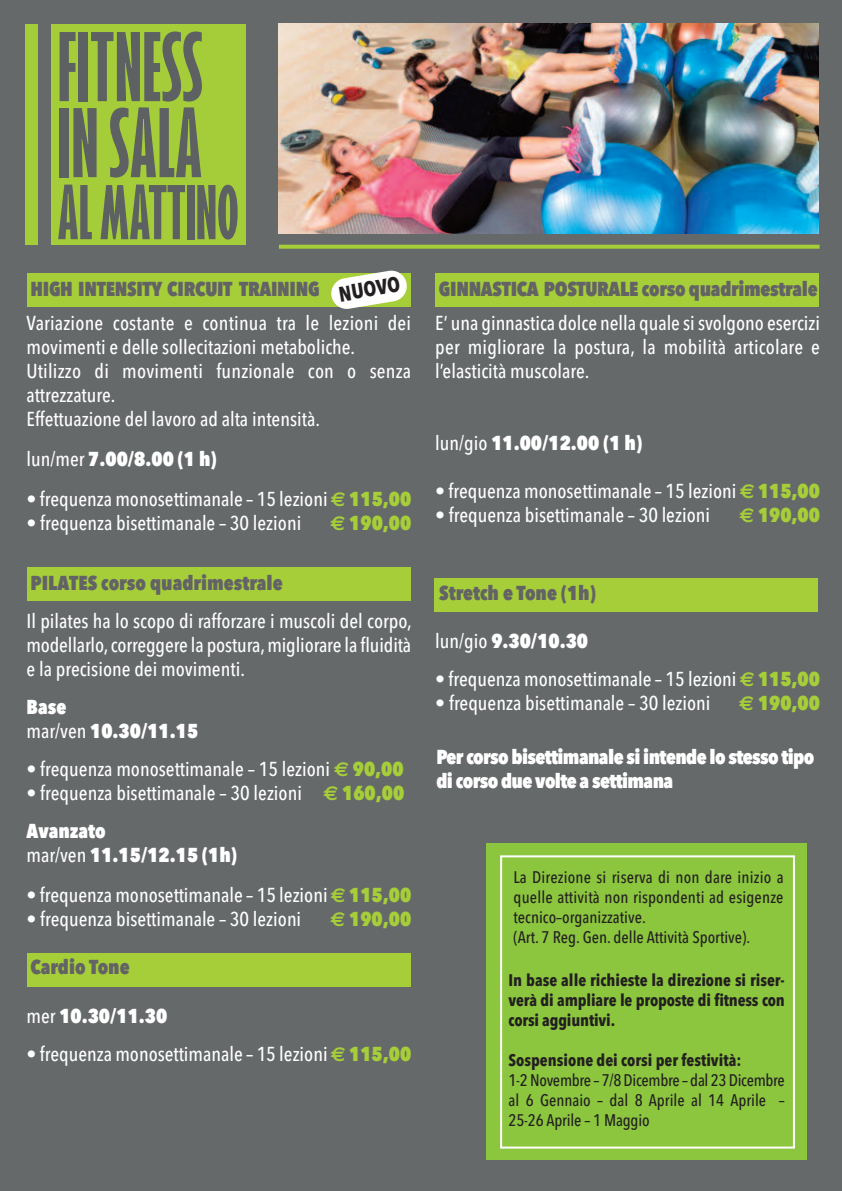
<style>
.page{position:relative;width:842px;height:1191px;background:#66696a}
.page>*{position:absolute;margin:0;border:0;box-sizing:border-box;transform-origin:0 0}
.t1{font:700 21px "Avenir Next Condensed";color:#231f20}
.t2{font:500 20px/24px "Avenir Next Condensed";color:#fff}
.t3{font:800 20px/24px "Avenir Next Condensed";letter-spacing:-.03em;color:#fff}
.t4{font:800 20px "Avenir Next Condensed";letter-spacing:-.015em;color:#636366}
.t5{font:800 20px "Avenir Next Condensed";color:#a6ce39}
.t6{font:800 20px/24px "Avenir Next Condensed";color:#fff}
.t7{font:500 16.6px/20px "Avenir Next Condensed";color:#231f20}
.t8{font:700 16.6px/20px "Avenir Next Condensed";letter-spacing:-.01em;color:#231f20;text-align:justify}
.s1{font-weight:500}
.s2{font-family:"Euro Sans";font-weight:700;color:#a6ce39}
.s3{font-weight:800;color:#a6ce39}
.s4{font-family:"Euro Sans";font-weight:700}
.s5{font-weight:800}
</style>
<div class="page">
<div style="left:25px;top:24px;width:221px;height:221px;background:#a5cd3a"></div>
<svg style="left:60px;top:32px;width:142px;height:146px"></svg>
<svg style="left:58px;top:185px;width:34px;height:54px"></svg>
<svg style="left:101px;top:185px;width:84px;height:54px"></svg>
<div style="left:187px;top:185px;width:7px;height:54px;background:#5d6162"></div>
<svg style="left:197px;top:185px;width:41px;height:54px"></svg>
<div style="left:38px;top:19px;width:12px;height:236px;background:#66696a"></div>
<img style="left:279px;top:24px;width:539px;height:210px">
<svg style="left:279px;top:245px;width:540px;height:4px;background:#a1c63c"></svg>
<div style="left:27px;top:273px;width:384px;height:33px;background:#a6ce39"></div>
<div style="left:27px;top:567px;width:384px;height:33px;background:#a6ce39"></div>
<div style="left:27px;top:953px;width:384px;height:33px;background:#a6ce39"></div>
<div style="left:435px;top:273px;width:384px;height:33px;background:#a6ce39"></div>
<div style="left:487px;top:843px;width:320px;height:316px;background:#8bc63e"></div>
<div style="left:500px;top:855px;width:295px;height:293px;border:2px solid #fff"></div>
<svg style="left:330px;top:270px;width:78px;height:39px"></svg>
<div style="left:434px;top:578px;width:384px;height:33px;background:#a6ce39"></div>
<p class="t4" style="left:30px;top:277px;width:291px">HIGH INTENSITY CIRCUIT TRAINING</p>
<p class="t1" style="left:337px;top:281px;width:63px;rotate:-9deg">NUOVO</p>
<p class="t2" style="left:26px;top:311px;width:386px">Variazione costante e continua tra le lezioni dei movimenti e delle sollecitazioni metaboliche.<br>Utilizzo di movimenti funzionale con o senza attrezzature.<br>Effettuazione del lavoro ad alta intensità.</p>
<p class="t3" style="left:26px;top:447px;width:192px"><span class="s1">lun/mer</span> 7.00/8.00 (1 h)</p>
<p class="t2" style="left:26px;top:487px;width:386px">• frequenza monosettimanale – 15 lezioni <span class="s2">€</span> <span class="s3">115,00</span></p>
<p class="t2" style="left:26px;top:511px;width:276px">• frequenza bisettimanale – 30 lezioni</p>
<p class="t5" style="left:331px;top:511px;width:82px"><span class="s4">€</span> 190,00</p>
<p class="t4" style="left:30px;top:571px;width:254px">PILATES corso quadrimestrale</p>
<p class="t2" style="left:26px;top:609px;width:387px;text-align:justify">Il pilates ha lo scopo di rafforzare i muscoli del corpo, modellarlo,correggere la postura,migliorare la fluidità e la precisione dei movimenti.</p>
<p class="t6" style="left:26px;top:695px;width:173px">Base<br><span class="s1">mar/ven</span> 10.30/11.15</p>
<p class="t2" style="left:26px;top:757px;width:379px">• frequenza monosettimanale – 15 lezioni <span class="s2">€</span> <span class="s3">90,00</span></p>
<p class="t2" style="left:26px;top:774px;width:379px;line-height:38px">• frequenza bisettimanale – 30 lezioni <span class="s2">€</span> <span class="s3">160,00<br></span><span class="s5">Avanzato</span></p>
<p class="t3" style="left:26px;top:843px;width:212px"><span class="s1">mar/ven</span> 11.15/12.15 (1h)</p>
<p class="t2" style="left:26px;top:883px;width:386px">• frequenza monosettimanale – 15 lezioni <span class="s2">€</span> <span class="s3">115,00</span></p>
<p class="t2" style="left:26px;top:907px;width:276px">• frequenza bisettimanale – 30 lezioni</p>
<p class="t5" style="left:331px;top:907px;width:82px"><span class="s4">€</span> 190,00</p>
<p class="t4" style="left:30px;top:955px;width:101px">Cardio Tone</p>
<p class="t3" style="left:26px;top:1003px;width:142px"><span class="s1">mer</span> 10.30/11.30</p>
<p class="t2" style="left:26px;top:1041px;width:386px">• frequenza monosettimanale – 15 lezioni <span class="s2">€</span> <span class="s3">115,00</span></p>
<p class="t4" style="left:439px;top:277px;width:380px">GINNASTICA POSTURALE corso quadrimestrale</p>
<p class="t2" style="left:435px;top:311px;width:386px;text-align:justify">E’ una ginnastica dolce nella quale si svolgono esercizi per migliorare la postura, la mobilità articolare e l’elasticità muscolare.</p>
<p class="t3" style="left:435px;top:431px;width:208px"><span class="s1">lun/gio</span> 11.00/12.00 (1 h)</p>
<p class="t2" style="left:435px;top:479px;width:386px">• frequenza monosettimanale – 15 lezioni <span class="s2">€</span> <span class="s3">115,00</span></p>
<p class="t2" style="left:435px;top:503px;width:276px">• frequenza bisettimanale – 30 lezioni</p>
<p class="t5" style="left:739px;top:503px;width:82px"><span class="s4">€</span> 190,00</p>
<p class="t4" style="left:439px;top:581px;width:158px">Stretch e Tone (1h)</p>
<p class="t3" style="left:435px;top:629px;width:154px"><span class="s1">lun/gio</span> 9.30/10.30</p>
<p class="t2" style="left:435px;top:667px;width:386px">• frequenza monosettimanale – 15 lezioni <span class="s2">€</span> <span class="s3">115,00</span></p>
<p class="t2" style="left:435px;top:691px;width:277px">• frequenza bisettimanale – 30 lezioni</p>
<p class="t5" style="left:739px;top:691px;width:82px"><span class="s4">€</span> 190,00</p>
<p class="t3" style="left:436px;top:745px;width:379px">Per corso bisettimanale si intende lo stesso tipo di corso due volte a settimana</p>
<p class="t7" style="left:514px;top:867px;width:272px">La Direzione si riserva di non dare inizio a quelle attività non rispondenti ad esigenze tecnico–organizzative.<br>(Art. 7 Reg. Gen. delle Attività Sportive).</p>
<p class="t8" style="left:508px;top:969px;width:278px">In base alle richieste la direzione si riser&shy;verà di ampliare le proposte di fitness con corsi aggiuntivi.</p>
<p class="t8" style="left:508px;top:1049px;width:234px">Sospensione dei corsi per festività:</p>
<p class="t7" style="left:508px;top:1069px;width:278px;text-align:justify">1-2Novembre – 7/8Dicembre – dal 23Dicembre al 6 Gennaio – dal 8 Aprile al 14 Aprile – 25-26 Aprile – 1 Maggio</p>
</div>
